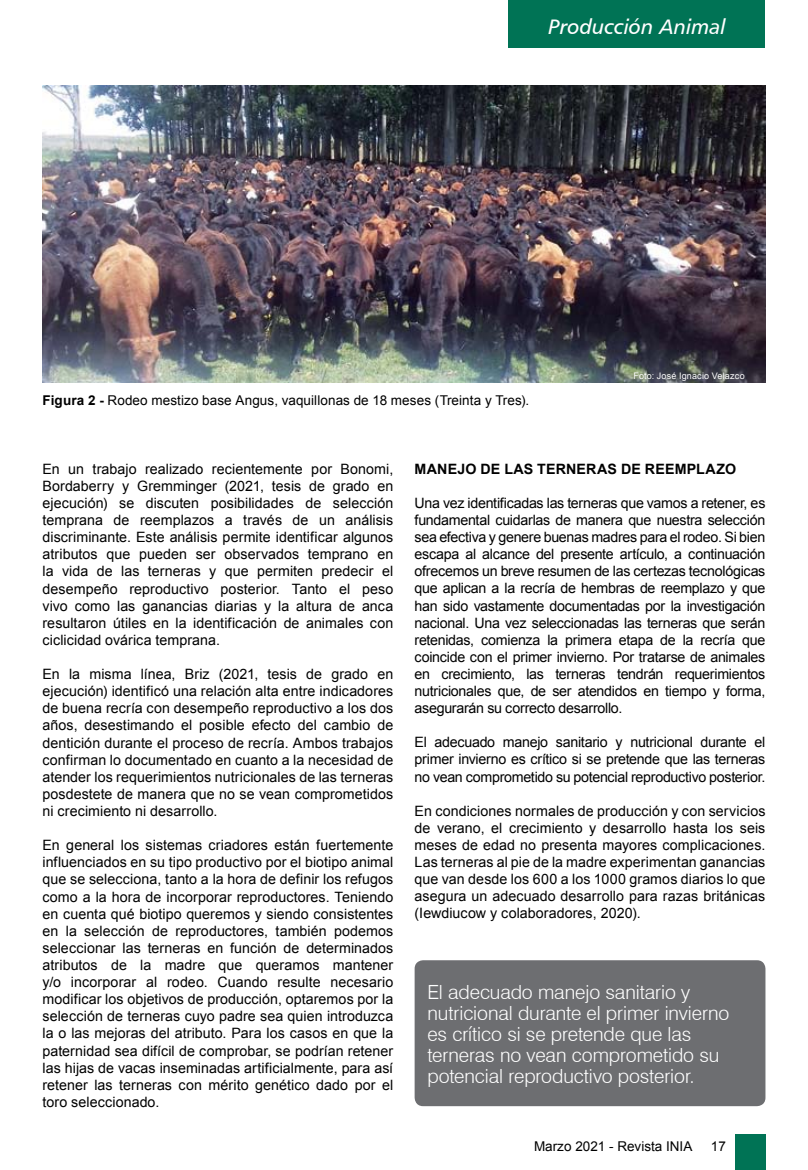
<style>
.page{position:relative;width:808px;height:1170px;background:#fff}
.page>*{position:absolute;margin:0;border:0;box-sizing:border-box;transform-origin:0 0}
.t1{font:21px "Humanist 777 BT Italic B";color:#fff}
.t2{font:300 19.5px/21px "Swiss 721 BT";letter-spacing:-.005em;color:#fff}
.t3{font:14.25px/17.1px "Arial";letter-spacing:.005em;color:#000;text-align:justify}
.t4{font:700 14.25px "Arial";letter-spacing:.025em;color:#000}
.t5{font:13.5px "Arial";letter-spacing:.005em;color:#000}
.t6{font:9px "Arial";letter-spacing:.02em;color:#fff}
.s1{font-weight:700}
</style>
<div class="page">
<div style="left:508px;top:0;width:257px;height:47px;background:#007355"></div>
<div style="left:734px;top:1134px;width:31px;height:35px;background:#007355"></div>
<img style="left:43px;top:85px;width:723px;height:298px">
<div style="left:415px;top:960px;width:350px;height:146px;background:#6d6e71;border-radius:9px"></div>
<h1 class="t1" style="left:548px;top:13px;width:179px">Producción Animal</h1>
<p class="t5" style="left:43px;top:391px;width:488px"><span class="s1">FIGURA 2 -</span> Rodeo mestizo base Angus, vaquillonas de 18 meses (Treinta y Tres).</p>
<p class="t6" style="left:634px;top:370px;width:113px">Foto: José Ignacio Velazco</p>
<p class="t3" style="left:43px;top:460px;width:352px">En un trabajo realizado recientemente por Bonomi, Bordaberry y Gremminger (2021, tesis de grado en ejecución) se discuten posibilidades de selección temprana de reemplazos a través de un análisis discriminante. Este análisis permite identificar algunos atributos que pueden ser observados temprano en la vida de las terneras y que permiten predecir el desempeño reproductivo posterior. Tanto el peso vivo como las ganancias diarias y la altura de anca resultaron útiles en la identificación de animales con ciclicidad ovárica temprana.</p>
<p class="t3" style="left:43px;top:665px;width:352px">En la misma línea, Briz (2021, tesis de grado en ejecución) identificó una relación alta entre indicadores de buena recría con desempeño reproductivo a los dos años, desestimando el posible efecto del cambio de dentición durante el proceso de recría. Ambos trabajos confirman lo documentado en cuanto a la necesidad de atender los requerimientos nutricionales de las terneras posdestete de manera que no se vean comprometidos ni crecimiento ni desarrollo.</p>
<p class="t3" style="left:43px;top:836px;width:352px">En general los sistemas criadores están fuertemente influenciados en su tipo productivo por el biotipo animal que se selecciona, tanto a la hora de definir los refugos como a la hora de incorporar reproductores. Teniendo en cuenta qué biotipo queremos y siendo consistentes en la selección de reproductores, también podemos seleccionar las terneras en función de determinados atributos de la madre que queramos mantener y/o incorporar al rodeo. Cuando resulte necesario modificar los objetivos de producción, optaremos por la selección de terneras cuyo padre sea quien introduzca la o las mejoras del atributo. Para los casos en que la paternidad sea difícil de comprobar, se podrían retener las hijas de vacas inseminadas artificialmente, para así retener las terneras con mérito genético dado por el toro seleccionado.</p>
<p class="t4" style="left:415px;top:459px;width:23px">MANEJO</p>
<p class="t4" style="left:480px;top:459px;width:68px">DE LAS TERNERAS</p>
<p class="t4" style="left:621px;top:459px;width:35px">DE REEM</p>
<p class="t4" style="left:687px;top:459px;width:30px">PLAZO</p>
<p class="t3" style="left:415px;top:494px;width:352px">Una vez identificadas las terneras que vamos a retener, es fundamental cuidarlas de manera que nuestra selección sea efectiva y genere buenas madres para el rodeo. Si bien escapa al alcance del presente artículo, a continuación ofrecemos un breve resumen de las certezas tecnológicas que aplican a la recría de hembras de reemplazo y que han sido vastamente documentadas por la investigación nacional. Una vez seleccionadas las terneras que serán retenidas, comienza la primera etapa de la recría que coincide con el primer invierno. Por tratarse de animales en crecimiento, las terneras tendrán requerimientos nutricionales que, de ser atendidos en tiempo y forma, asegurarán su correcto desarrollo.</p>
<p class="t3" style="left:415px;top:734px;width:352px">El adecuado manejo sanitario y nutricional durante el primer invierno es crítico si se pretende que las terneras no vean comprometido su potencial reproductivo posterior.</p>
<p class="t3" style="left:415px;top:802px;width:352px">En condiciones normales de producción y con servicios de verano, el crecimiento y desarrollo hasta los seis meses de edad no presenta mayores complicaciones.<br>Las terneras al pie de la madre experimentan ganancias que van desde los 600 a los 1000 gramos diarios lo que asegura un adecuado desarrollo para razas británicas (Iewdiucow y colaboradores, 2020).</p>
<h2 class="t2" style="left:427px;top:980px;width:304px">El adecuado manejo sanitario y nutricional durante el primer invierno es crítico si se pretende que las terneras no vean comprometido su potencial reproductivo posterior.</h2>
<p class="t5" style="left:534px;top:1137px;width:160px">Marzo 2021 - Revista INIA</p>
<p class="t5" style="left:711px;top:1137px;width:17px">17</p>
</div>
